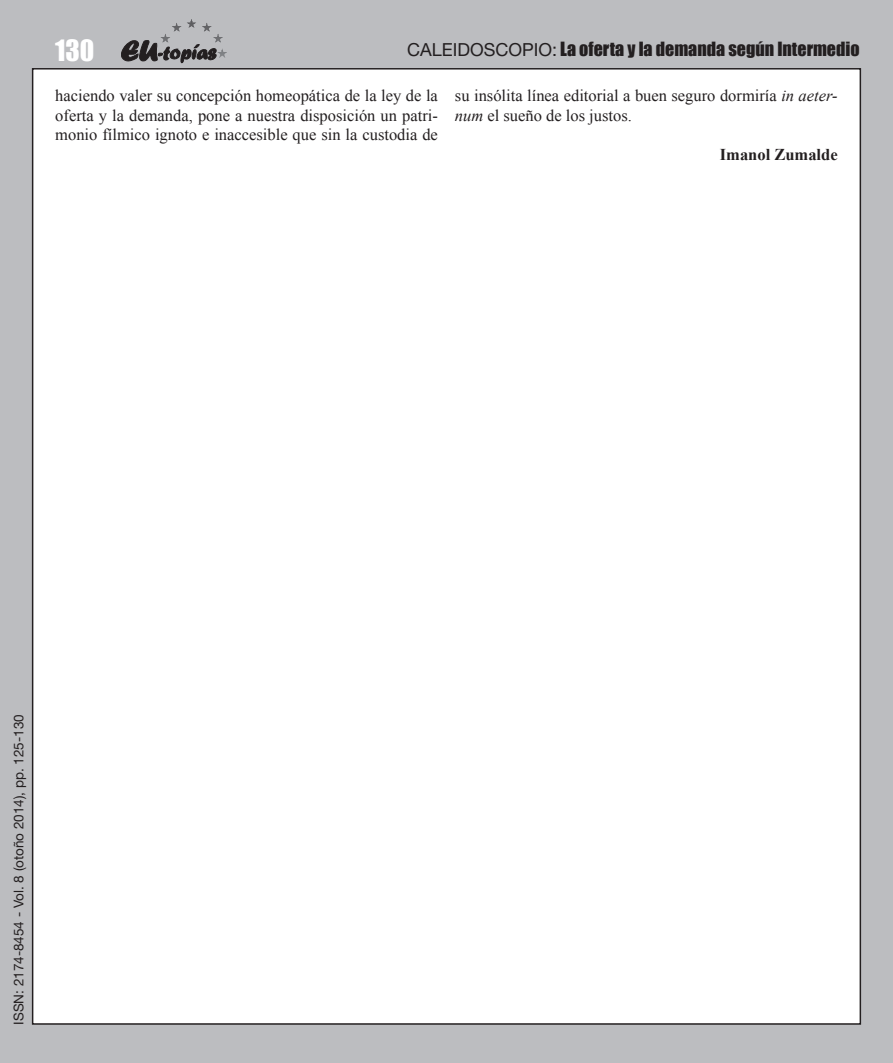
<style>
.page{position:relative;width:893px;height:1063px;background:#bcbdc0}
.page>*{position:absolute;margin:0;border:0;box-sizing:border-box;transform-origin:0 0}
.t1{font:27px "Impact";color:#fff}
.t2{font:18px "Impact";color:#231f20}
.t3{font:16.5px/19.8px "Times New Roman";color:#231f20;text-align:justify}
.t4{font:700 16.5px "Times New Roman";color:#231f20}
.t5{font:13.5px "Helvetica Neue";color:#231f20}
.s1{font-family:"Helvetica Neue"}
.s2{font-style:italic}
</style>
<div class="page">
<div style="left:33px;top:69px;width:827px;height:955px;background:#fff"></div>
<svg style="left:121px;top:40px;width:95px;height:23px"></svg>
<hr style="left:161px;top:19px;width:66px;height:1px;background:#58595b">
<hr style="left:161px;top:20px;width:66px;height:1px;background:#59595c">
<hr style="left:161px;top:21px;width:66px;height:1px;background:#5a5a5d">
<hr style="left:161px;top:22px;width:66px;height:1px;background:#5c5c5f">
<hr style="left:161px;top:23px;width:66px;height:1px;background:#5d5d60">
<hr style="left:161px;top:24px;width:66px;height:1px;background:#5f5f62">
<hr style="left:161px;top:25px;width:66px;height:1px;background:#606063">
<hr style="left:161px;top:26px;width:66px;height:1px;background:#626265">
<hr style="left:161px;top:27px;width:66px;height:1px;background:#636366">
<hr style="left:161px;top:28px;width:66px;height:1px;background:#646467">
<hr style="left:161px;top:29px;width:66px;height:1px;background:#656568">
<hr style="left:161px;top:30px;width:66px;height:1px;background:#666669">
<hr style="left:161px;top:31px;width:66px;height:1px;background:#67676a">
<hr style="left:161px;top:32px;width:66px;height:1px;background:#68686b">
<hr style="left:161px;top:33px;width:66px;height:1px;background:#696a6d">
<hr style="left:161px;top:34px;width:66px;height:1px;background:#6a6b6e">
<hr style="left:161px;top:35px;width:66px;height:1px;background:#6c6c6f">
<hr style="left:161px;top:36px;width:66px;height:1px;background:#6c6d70">
<hr style="left:161px;top:37px;width:66px;height:1px;background:#6e6f72">
<hr style="left:161px;top:38px;width:66px;height:1px;background:#6f7073">
<hr style="left:161px;top:39px;width:66px;height:1px;background:#707174">
<hr style="left:161px;top:40px;width:66px;height:1px;background:#717275">
<hr style="left:161px;top:41px;width:66px;height:1px;background:#727376">
<hr style="left:161px;top:42px;width:66px;height:1px;background:#737477">
<hr style="left:161px;top:43px;width:66px;height:1px;background:#747578">
<hr style="left:161px;top:44px;width:66px;height:1px;background:#75777a">
<hr style="left:161px;top:45px;width:66px;height:1px;background:#76787b">
<hr style="left:161px;top:46px;width:66px;height:1px;background:#78797c">
<hr style="left:161px;top:47px;width:66px;height:1px;background:#787a7d">
<hr style="left:161px;top:48px;width:66px;height:1px;background:#7a7c7f">
<hr style="left:161px;top:49px;width:66px;height:1px;background:#7b7d80">
<hr style="left:161px;top:50px;width:66px;height:1px;background:#7b7d80">
<hr style="left:161px;top:51px;width:66px;height:1px;background:#7d7f82">
<hr style="left:161px;top:52px;width:66px;height:1px;background:#7e8083">
<hr style="left:161px;top:53px;width:66px;height:1px;background:#7f8184">
<hr style="left:161px;top:54px;width:66px;height:1px;background:#818386">
<hr style="left:161px;top:55px;width:66px;height:1px;background:#818386">
<hr style="left:161px;top:56px;width:66px;height:1px;background:#828487">
<hr style="left:161px;top:57px;width:66px;height:1px;background:#848689">
<h1 class="t1" style="left:55px;top:29px;width:41px">130</h1>
<p class="t2" style="left:407px;top:35px;width:454px"><span class="s1">CALEIDOSCOPIO:</span> La oferta y la demanda según Intermedio</p>
<p class="t3" style="left:55px;top:85px;width:384px">haciendo valer su concepción homeopática de la ley de la oferta y la demanda, pone a nuestra disposición un patri&shy;monio fílmico ignoto e inaccesible que sin la custodia de</p>
<p class="t3" style="left:455px;top:85px;width:384px">su insólita línea editorial a buen seguro dormiría <span class="s2">in aeter&shy;num</span> el sueño de los justos.</p>
<p class="t4" style="left:720px;top:143px;width:119px">Imanol Zumalde</p>
<p class="t5" style="left:11px;top:1025px;width:312px;rotate:-90deg">ISSN: 2174-8454 - Vol. 8 (otoño 2014), pp. 125-130</p>
</div>
